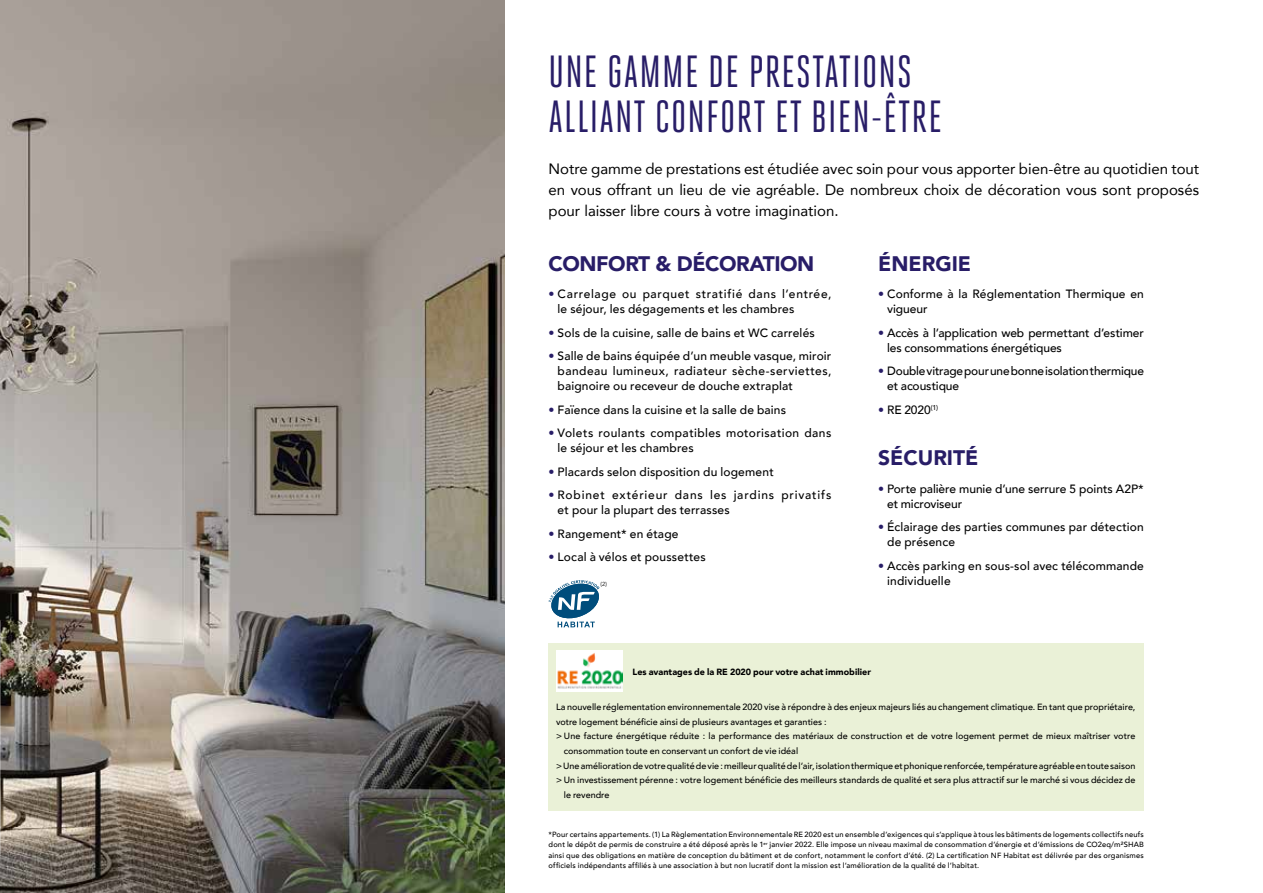
<style>
.page{position:relative;width:1263px;height:893px;background:#fff}
.page>*{position:absolute;margin:0;border:0;box-sizing:border-box;transform-origin:0 0}
.t1{font:45px/45px "Heroic Condensed";letter-spacing:.025em;color:#281d67}
.t2{font:900 21px "Avenir";letter-spacing:-.02em;color:#281d67}
.t3{font:900 21px "Avenir";color:#281d67}
.t4{font:15px/21px "Avenir";color:#000;text-align:justify}
.t5{font:500 12px/15px "Avenir";letter-spacing:.015em;color:#000}
.t6{font:500 12px/15px "Avenir";letter-spacing:-.005em;color:#000}
.t7{font:500 12px/15px "Avenir";letter-spacing:.045em;color:#000}
.t8{font:500 12px/15px "Avenir";letter-spacing:.06em;color:#000}
.t9{font:500 12px/15px "Avenir";letter-spacing:-.015em;color:#000}
.t10{font:500 9px "Avenir";letter-spacing:.005em;color:#000}
.t11{font:900 9px "Avenir";color:#000}
.t12{font:500 7.5px/10.5px "Avenir";letter-spacing:.025em;color:#000;text-align:justify}
.t13{font:5.85px "Avenir";color:#000}
.s1{color:#281d67}
</style>
<div class="page">
<img style="left:0;top:0;width:505px;height:893px">
<svg style="left:549px;top:580px;width:51px;height:47px"></svg>
<div style="left:549px;top:643px;width:595px;height:168px;background:#eaf1d7"></div>
<img style="left:556px;top:650px;width:66px;height:42px">
<h1 class="t1" style="left:549px;top:49px;width:395px">UNE GAMME DE PRESTATIONS<br>ALLIANT CONFORT ET BIEN-ÊTRE</h1>
<h3 class="t4" style="left:549px;top:158px;width:652px">Notre gamme de prestations est étudiée avec soin pour vous apporter bien-être au quotidien tout en vous offrant un lieu de vie agréable. De nombreux choix de décoration vous sont proposés pour laisser libre cours à votre imagination.</h3>
<h2 class="t2" style="left:549px;top:245px;width:267px">CONFORT &amp; DÉCORATION</h2>
<h3 class="t7" style="left:558px;top:286px;width:275px;text-indent:-9px"><span class="s1">•</span> Carrelage ou parquet stratifié dans l’entrée, le séjour, les dégagements et les chambres</h3>
<h3 class="t5" style="left:549px;top:324px;width:268px"><span class="s1">•</span> Sols de la cuisine, salle de bains et WC carrelés</h3>
<h3 class="t5" style="left:558px;top:348px;width:275px;text-align:justify;text-indent:-9px"><span class="s1">•</span> Salle de bains équipée d’un meuble vasque, miroir bandeau lumineux, radiateur sèche-serviettes, baignoire ou receveur de douche extraplat</h3>
<h3 class="t5" style="left:549px;top:402px;width:239px"><span class="s1">•</span> Faïence dans la cuisine et la salle de bains</h3>
<h3 class="t5" style="left:558px;top:425px;width:275px;text-indent:-9px"><span class="s1">•</span> Volets roulants compatibles motorisation dans le séjour et les chambres</h3>
<h3 class="t5" style="left:549px;top:464px;width:227px"><span class="s1">•</span> Placards selon disposition du logement</h3>
<h3 class="t8" style="left:558px;top:487px;width:275px;text-indent:-9px"><span class="s1">•</span> Robinet extérieur dans les jardins privatifs et pour la plupart des terrasses</h3>
<h3 class="t5" style="left:549px;top:526px;width:131px"><span class="s1">•</span> Rangement* en étage</h3>
<h3 class="t5" style="left:549px;top:549px;width:159px"><span class="s1">•</span> Local à vélos et poussettes</h3>
<h2 class="t3" style="left:878px;top:245px;width:94px">ÉNERGIE</h2>
<h3 class="t5" style="left:887px;top:286px;width:258px;text-indent:-9px"><span class="s1">•</span> Conforme à la Réglementation Thermique en vigueur</h3>
<h3 class="t6" style="left:887px;top:324px;width:258px;text-indent:-9px"><span class="s1">•</span> Accès à l’application web permettant d’estimer les consommations énergétiques</h3>
<h3 class="t9" style="left:887px;top:363px;width:258px;text-indent:-9px"><span class="s1">•</span> Double vitrage pour une bonne isolation thermique et acoustique</h3>
<h3 class="t5" style="left:878px;top:402px;width:61px"><span class="s1">•</span> RE 2020<sup>(1)</sup></h3>
<h2 class="t3" style="left:878px;top:440px;width:102px">SÉCURITÉ</h2>
<h3 class="t6" style="left:887px;top:480px;width:258px;text-indent:-9px"><span class="s1">•</span> Porte palière munie d’une serrure 5 points A2P* et microviseur</h3>
<h3 class="t5" style="left:887px;top:519px;width:258px;text-indent:-9px"><span class="s1">•</span> Éclairage des parties communes par détection de présence</h3>
<h3 class="t5" style="left:887px;top:557px;width:258px;text-indent:-9px"><span class="s1">•</span> Accès parking en sous-sol avec télécommande individuelle</h3>
<p class="t13" style="left:600px;top:581px;width:8px">(2)</p>
<p class="t11" style="left:632px;top:664px;width:240px">Les avantages de la RE 2020 pour votre achat immobilier</p>
<p class="t10" style="left:556px;top:699px;width:581px">La nouvelle réglementation environnementale 2020 vise à répondre à des enjeux majeurs liés au changement climatique. En tant que propriétaire,</p>
<p class="t10" style="left:556px;top:714px;width:272px">votre logement bénéficie ainsi de plusieurs avantages et garanties :</p>
<p class="t10" style="left:556px;top:728px;width:581px">&gt; Une facture énergétique réduite : la performance des matériaux de construction et de votre logement permet de mieux maîtriser votre</p>
<p class="t10" style="left:564px;top:743px;width:236px">consommation toute en conservant un confort de vie idéal</p>
<p class="t10" style="left:556px;top:758px;width:581px">&gt; Une amélioration de votre qualité de vie : meilleur qualité de l’air, isolation thermique et phonique renforcée, température agréable en toute saison</p>
<p class="t10" style="left:556px;top:772px;width:581px">&gt; Un investissement pérenne : votre logement bénéficie des meilleurs standards de qualité et sera plus attractif sur le marché si vous décidez de</p>
<p class="t10" style="left:564px;top:787px;width:47px">le revendre</p>
<p class="t12" style="left:549px;top:829px;width:597px">*Pour certains appartements. (1) La Règlementation Environnementale RE 2020 est un ensemble d’exigences qui s’applique à tous les bâtiments de logements collectifs neufs dont le dépôt de permis de construire a été déposé après le 1<sup>er</sup> janvier 2022. Elle impose un niveau maximal de consommation d’énergie et d’émissions de CO2eq/m²SHAB ainsi que des obligations en matière de conception du bâtiment et de confort, notamment le confort d’été. (2) La certification NF Habitat est délivrée par des organismes officiels indépendants affiliés à une association à but non lucratif dont la mission est l’amélioration de la qualité de l’habitat.</p>
</div>
